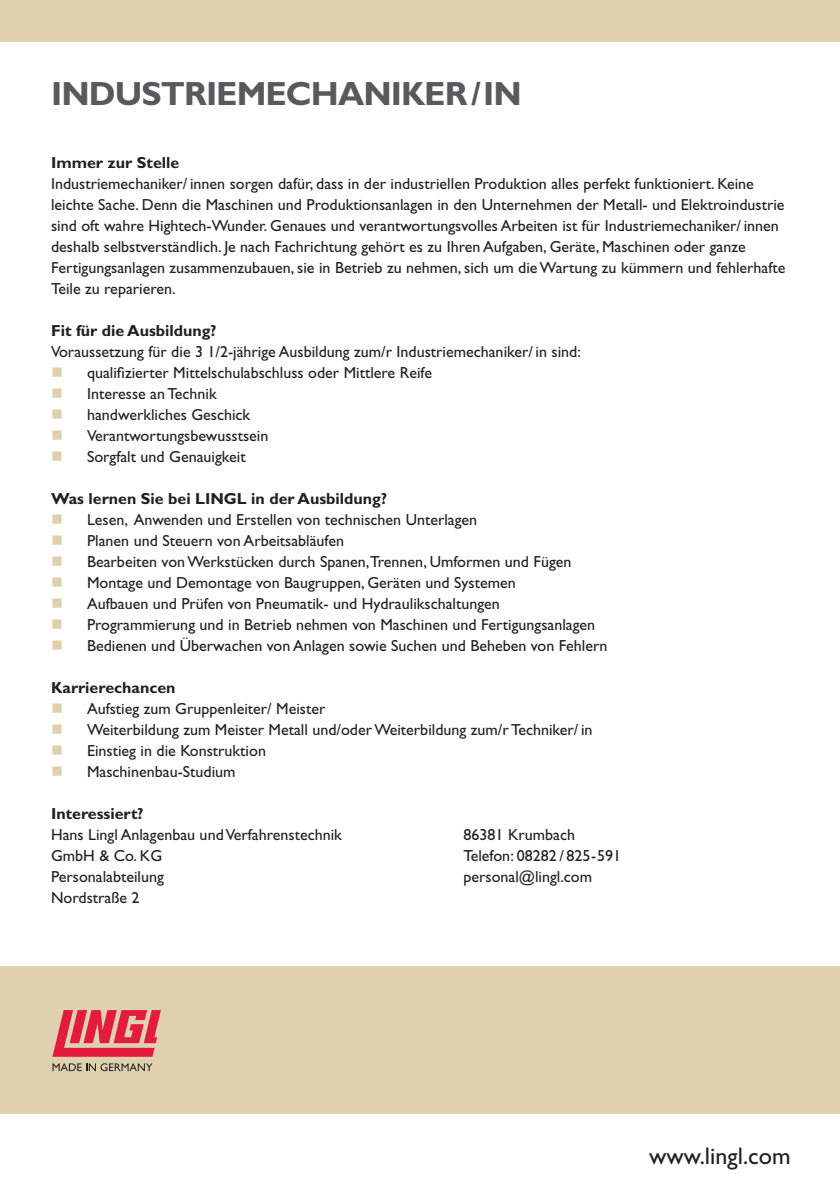
<style>
.page{position:relative;width:840px;height:1191px;background:#fff}
.page>*{position:absolute;margin:0;border:0;box-sizing:border-box;transform-origin:0 0}
.titel_rot{font:700 33.6px "Gill Sans Std";letter-spacing:-.03em;color:#59595c}
.Lingl_Text_Standard{font:24px "Gill Sans Std";color:#231f20}
.Lingl_Text_Standard-2{font:16px/21px "Gill Sans Std";color:#231f20}
.Liste_schwarz{font:16px "Gill Sans Std";color:#231f20}
.Lingl_Text_Standard-3{font:700 16px "Gill Sans Std";color:#231f20}
</style>
<div class="page">
<div style="left:0;top:0;width:839px;height:42px;background:#dfd1b0"></div>
<div style="left:0;top:966px;width:839px;height:147px;background:#dfd1b0"></div>
<svg style="left:52px;top:1010px;width:109px;height:46px"></svg>
<svg style="left:52px;top:1063px;width:100px;height:8px"></svg>
<p class="titel_rot" style="left:51px;top:74px;width:472px">INDUSTRIEMECHANIKER/IN</p>
<p class="Lingl_Text_Standard-3" style="left:51px;top:153px;width:130px">Immer zur Stelle</p>
<p class="Lingl_Text_Standard-2" style="left:51px;top:173px;width:735px">Industriemechaniker/ innen sorgen dafür, dass in der industriellen Produktion alles perfekt funktioniert. Keine leichte Sache. Denn die Maschinen und Produktionsanlagen in den Unternehmen der Metall- und Elektroindustrie sind oft wahre Hightech-Wunder. Genaues und verantwortungsvolles Arbeiten ist für Industriemechaniker/ innen deshalb selbstverständlich. Je nach Fachrichtung gehört es zu Ihren Aufgaben, Geräte, Maschinen oder ganze Fertigungsanlagen zusammenzubauen, sie in Betrieb zu nehmen, sich um die Wartung zu kümmern und fehlerhafte Teile zu reparieren.</p>
<p class="Lingl_Text_Standard-3" style="left:51px;top:321px;width:167px">Fit für die Ausbildung?</p>
<p class="Lingl_Text_Standard-2" style="left:51px;top:341px;width:531px">Voraussetzung für die 3 1/2-jährige Ausbildung zum/r Industriemechaniker/ in sind:</p>
<p class="Liste_schwarz" style="left:87px;top:363px;width:346px">qualifizierter Mittelschulabschluss oder Mittlere Reife</p>
<p class="Liste_schwarz" style="left:87px;top:384px;width:131px">Interesse an Technik</p>
<p class="Liste_schwarz" style="left:87px;top:405px;width:164px">handwerkliches Geschick</p>
<p class="Liste_schwarz" style="left:87px;top:426px;width:183px">Verantwortungsbewusstsein</p>
<p class="Liste_schwarz" style="left:87px;top:447px;width:160px">Sorgfalt und Genauigkeit</p>
<p class="Lingl_Text_Standard-3" style="left:51px;top:489px;width:337px">Was lernen Sie bei LINGL in der Ausbildung?</p>
<p class="Liste_schwarz" style="left:87px;top:510px;width:391px">Lesen, Anwenden und Erstellen von technischen Unterlagen</p>
<p class="Liste_schwarz" style="left:87px;top:531px;width:258px">Planen und Steuern von Arbeitsabläufen</p>
<p class="Liste_schwarz" style="left:87px;top:552px;width:485px">Bearbeiten von Werkstücken durch Spanen,Trennen, Umformen und Fügen</p>
<p class="Liste_schwarz" style="left:87px;top:573px;width:430px">Montage und Demontage von Baugruppen, Geräten und Systemen</p>
<p class="Liste_schwarz" style="left:87px;top:594px;width:414px">Aufbauen und Prüfen von Pneumatik- und Hydraulikschaltungen</p>
<p class="Liste_schwarz" style="left:87px;top:615px;width:509px">Programmierung und in Betrieb nehmen von Maschinen und Fertigungsanlagen</p>
<p class="Liste_schwarz" style="left:87px;top:636px;width:521px">Bedienen und Überwachen von Anlagen sowie Suchen und Beheben von Fehlern</p>
<p class="Lingl_Text_Standard-3" style="left:51px;top:678px;width:126px">Karrierechancen</p>
<p class="Liste_schwarz" style="left:87px;top:699px;width:239px">Aufstieg zum Gruppenleiter/ Meister</p>
<p class="Liste_schwarz" style="left:87px;top:720px;width:506px">Weiterbildung zum Meister Metall und/oder Weiterbildung zum/r Techniker/ in</p>
<p class="Liste_schwarz" style="left:87px;top:741px;width:180px">Einstieg in die Konstruktion</p>
<p class="Liste_schwarz" style="left:87px;top:762px;width:150px">Maschinenbau-Studium</p>
<p class="Lingl_Text_Standard-3" style="left:51px;top:804px;width:94px">Interessiert?</p>
<p class="Lingl_Text_Standard-2" style="left:51px;top:824px;width:292px">Hans Lingl Anlagenbau und Verfahrenstechnik<br>GmbH &amp; Co. KG</p>
<p class="Lingl_Text_Standard-2" style="left:51px;top:866px;width:114px">Personalabteilung</p>
<p class="Lingl_Text_Standard-2" style="left:51px;top:887px;width:90px">Nordstraße 2</p>
<p class="Lingl_Text_Standard-2" style="left:463px;top:824px;width:113px">86381 Krumbach</p>
<p class="Lingl_Text_Standard-2" style="left:463px;top:845px;width:159px">Telefon: 08282 / 825-591</p>
<p class="Lingl_Text_Standard-2" style="left:463px;top:866px;width:130px">personal@lingl.com</p>
<p class="Lingl_Text_Standard" style="left:649px;top:1142px;width:143px">www.lingl.com</p>
</div>
